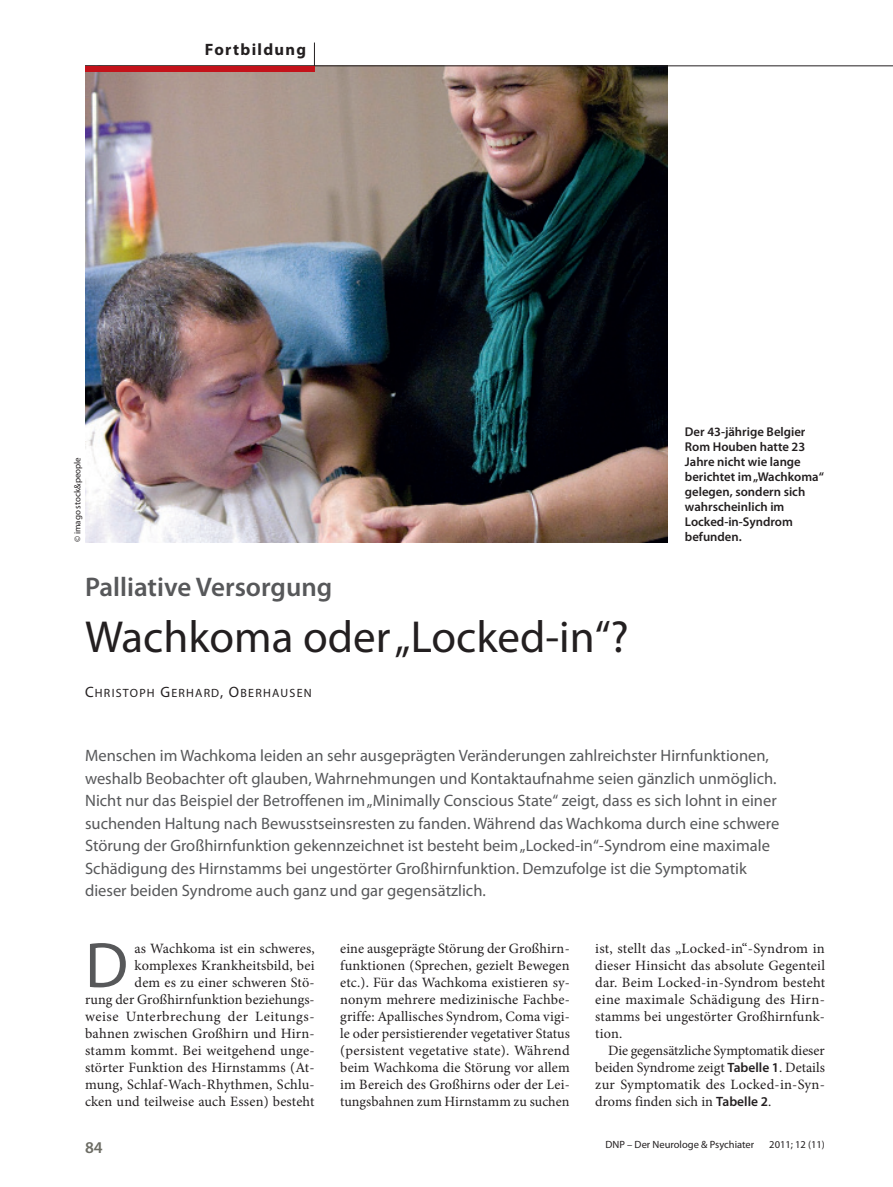
<style>
.page{position:relative;width:893px;height:1187px;background:#fff}
.page>*{position:absolute;margin:0;border:0;box-sizing:border-box;transform-origin:0 0}
.t1{font:64.65px "Myriad Pro";color:#57585a}
.t2{font:45px "Myriad Pro";color:#231f20}
.t3{font:600 27px "Myriad Pro";color:#57585a}
.t4{font:16.5px/22.5px "Myriad Pro";color:#57585a}
.t5{font:700 16.5px "Myriad Pro";letter-spacing:.08em;color:#231f20}
.t6{font:600 16.5px "Myriad Pro";color:#6d6d65}
.t7{font:14.25px/17px "Minion Pro";letter-spacing:.01em;color:#231f20;text-align:justify}
.t8{font:600 12.75px/15px "Myriad Pro";color:#231f20}
.t9{font:12px "Myriad Pro Regular SC800";letter-spacing:.1em;color:#231f20}
.t10{font:10.5px "Myriad Pro";color:#231f20}
.t11{font:9px "Myriad Pro";color:#231f20}
.s1{font-size:15px}
.s2{font-family:"Myriad Pro";font-weight:600;font-size:13.5px}
</style>
<div class="page">
<img style="left:85px;top:67px;width:583px;height:475px">
<hr style="left:85px;top:66px;width:808px;height:1px;background:#231f20">
<svg style="left:314px;top:43px;width:1px;height:23px"></svg>
<div style="left:85px;top:66px;width:230px;height:5px;background:#c4121a"></div>
<p class="t5" style="left:205px;top:39px;width:103px">Fortbildung</p>
<p class="t11" style="left:72px;top:542px;width:87px;rotate:-90deg">© imago stock&amp;people</p>
<h3 class="t3" style="left:85px;top:569px;width:249px">Palliative Versorgung</h3>
<h2 class="t2" style="left:85px;top:609px;width:545px">Wachkoma oder „Locked-in“?</h2>
<p class="t9" style="left:85px;top:685px;width:228px"><span class="s1">C</span>HRISTOPH <span class="s1">G</span>ERHARD<span class="s1">, O</span>BERHAUSEN</p>
<p class="t8" style="left:685px;top:424px;width:140px">Der 43-jährige Belgier<br>Rom Houben hatte 23<br>Jahre nicht wie lange berichtet im „Wachkoma“ gelegen, sondern sich wahrscheinlich im<br>Locked-in-Syndrom befunden.</p>
<p class="t4" style="left:85px;top:744px;width:696px">Menschen im Wachkoma leiden an sehr ausgeprägten Veränderungen zahlreichster Hirnfunktionen, weshalb Beobachter oft glauben, Wahrnehmungen und Kontaktaufnahme seien gänzlich unmöglich.<br>Nicht nur das Beispiel der Betroffenen im „Minimally Conscious State“ zeigt, dass es sich lohnt in einer suchenden Haltung nach Bewusstseinsresten zu fanden. Während das Wachkoma durch eine schwere Störung der Großhirnfunktion gekennzeichnet ist besteht beim „Locked-in“-Syndrom eine maximale Schädigung des Hirnstamms bei ungestörter Großhirnfunktion. Demzufolge ist die Symptomatik dieser beiden Syndrome auch ganz und gar gegensätzlich.</p>
<p class="t7" style="left:85px;top:939px;width:231px;text-align:right">as Wachkoma ist ein schweres, komplexes Krankheitsbild, bei<br>dem es zu einer schweren Stö-<br>rung der Großhirnfunktion beziehungs&shy;weise Unterbrechung der Leitungs&shy;bahnen zwischen Großhirn und Hirn&shy;stamm kommt. Bei weitgehend unge&shy;störter Funktion des Hirnstamms (At&shy;mung, Schlaf-Wach-Rhythmen, Schlu&shy;cken und teilweise auch Essen) besteht</p>
<h1 class="t1" style="left:85px;top:925px;width:45px">D</h1>
<p class="t7" style="left:340px;top:939px;width:231px">eine ausgeprägte Störung der Großhirn&shy;funktionen (Sprechen, gezielt Bewegen etc.). Für das Wachkoma existieren sy&shy;nonym mehrere medizinische Fachbe&shy;griffe: Apallisches Syndrom, Coma vigi&shy;le oder persistierender vegetativer Status (persistent vegetative state). Während beim Wachkoma die Störung vor allem im Bereich des Großhirns oder der Lei&shy;tungsbahnen zum Hirnstamm zu suchen</p>
<p class="t7" style="left:595px;top:939px;width:231px">ist, stellt das „Locked-in“-Syndrom in dieser Hinsicht das absolute Gegenteil dar. Beim Locked-in-Syndrom besteht eine maximale Schädigung des Hirn&shy;stamms bei ungestörter Großhirnfunk&shy;tion.</p>
<p class="t7" style="left:595px;top:1042px;width:231px;text-indent:13px">Die gegensätzliche Symptomatik dieser beiden Syndrome zeigt <span class="s2">Tabelle 1</span>. Details zur Symptomatik des Locked-in-Syn&shy;droms finden sich in <span class="s2">Tabelle 2</span>.</p>
<p class="t6" style="left:85px;top:1136px;width:19px">84</p>
<p class="t10" style="left:605px;top:1137px;width:150px">DNP – Der Neurologe &amp; Psychiater</p>
<p class="t10" style="left:769px;top:1137px;width:57px">2011; 12 (11)</p>
</div>
